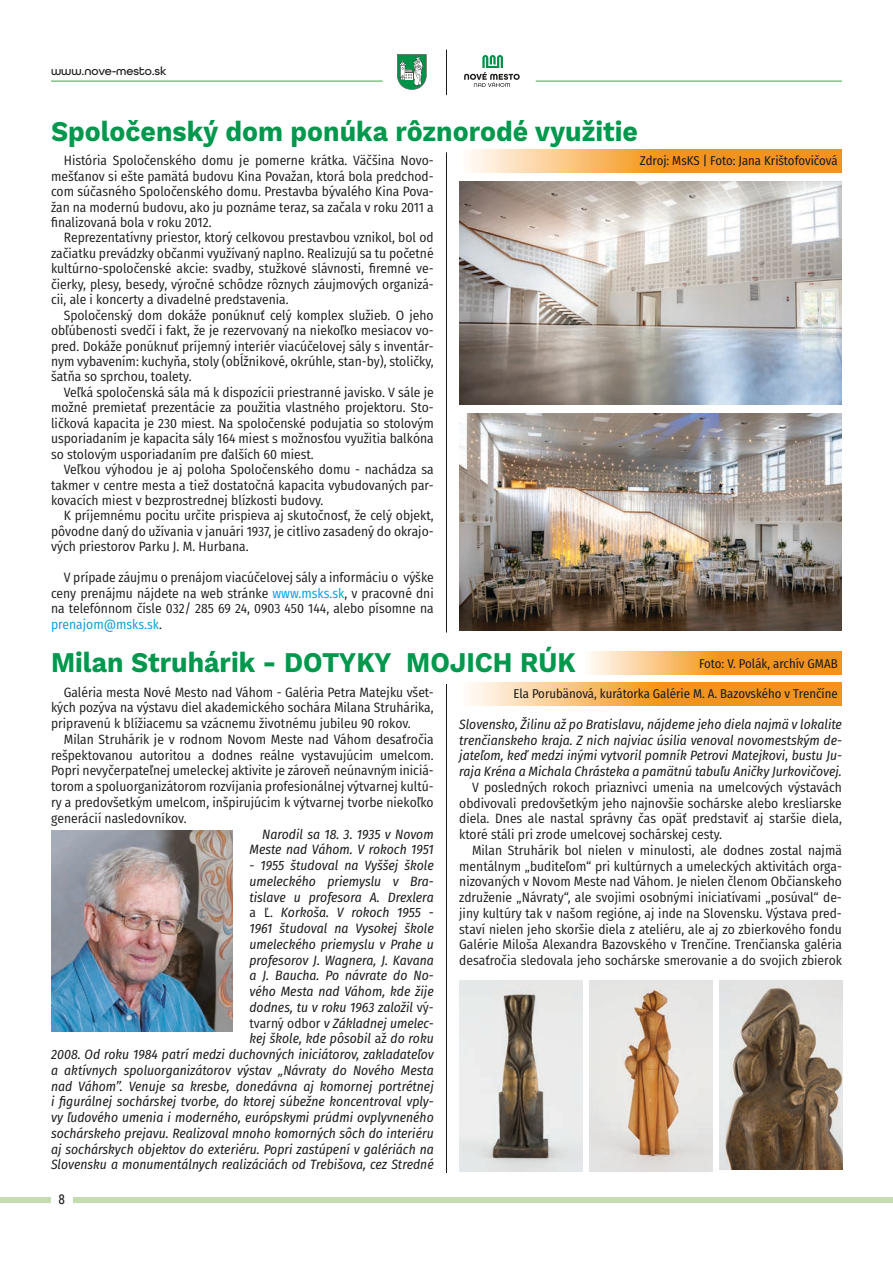
<style>
.page{position:relative;width:893px;height:1263px;background:#fff}
.page>*{position:absolute;margin:0;border:0;box-sizing:border-box;transform-origin:0 0}
.t1{font:700 28.5px "Work Sans";color:#00984d;scale:.93 1}
.t2{font:13.5px/15.5px "Fira Sans Condensed";color:#1c1c1b;text-align:justify}
.t3{font:italic 13.5px/15.8px "Fira Sans Condensed";color:#1c1c1b;text-align:right}
.t4{font:500 13.5px "Avenir Next Condensed";color:#1c1c1b}
.t5{font:12.75px "Fira Sans Condensed";color:#1c1c1b}
.t6{font:500 12px "All Round Gothic";color:#1c1c1b}
.s1{color:#009edd}
.s2{font-style:normal}
</style>
<div class="page">
<hr style="left:536px;top:81px;width:306px;height:1px;background:#3aaa49">
<hr style="left:51px;top:81px;width:332px;height:1px;background:#3aaa49">
<div style="left:0;top:1197px;width:893px;height:6px;background:#c3ddb1"></div>
<div style="left:51px;top:1189px;width:21px;height:16px;background:#fff"></div>
<hr style="left:446px;top:50px;width:1px;height:45px;background:#1c1c1b">
<svg style="left:397px;top:54px;width:30px;height:36px"></svg>
<svg style="left:464px;top:55px;width:56px;height:32px"></svg>
<hr style="left:446px;top:153px;width:1px;height:479px;background:#1c1c1b">
<hr style="left:446px;top:684px;width:1px;height:489px;background:#1c1c1b">
<svg style="left:469px;top:149px;width:373px;height:24px"></svg>
<svg style="left:469px;top:682px;width:373px;height:24px"></svg>
<svg style="left:589px;top:651px;width:253px;height:24px"></svg>
<img style="left:459px;top:181px;width:383px;height:223px">
<img style="left:459px;top:414px;width:383px;height:217px">
<img style="left:51px;top:831px;width:181px;height:200px">
<img style="left:459px;top:980px;width:124px;height:191px">
<img style="left:589px;top:980px;width:123px;height:191px">
<img style="left:719px;top:980px;width:123px;height:190px">
<p class="t6" style="left:51px;top:64px;width:117px">www.nove-mesto.sk</p>
<h1 class="t1" style="left:51px;top:114px;width:632px">Spoločenský dom ponúka rôznorodé využitie</h1>
<p class="t2" style="left:51px;top:152px;width:384px;text-indent:13px">História Spoločenského domu je pomerne krátka. Väčšina Novo&shy;mešťanov si ešte pamätá budovu Kina Považan, ktorá bola predchod&shy;com súčasného Spoločenského domu. Prestavba bývalého Kina Pova&shy;žan na modernú budovu, ako ju poznáme teraz, sa začala v roku 2011 a finalizovaná bola v roku 2012.</p>
<p class="t2" style="left:51px;top:230px;width:384px;text-indent:13px">Reprezentatívny priestor, ktorý celkovou prestavbou vznikol, bol od začiatku prevádzky občanmi využívaný naplno. Realizujú sa tu početné kultúrno-spoločenské akcie: svadby, stužkové slávnosti, firemné ve&shy;čierky, plesy, besedy, výročné schôdze rôznych záujmových organizá&shy;cii, ale i koncerty a divadelné predstavenia.</p>
<p class="t2" style="left:51px;top:307px;width:384px;text-indent:13px">Spoločenský dom dokáže ponúknuť celý komplex služieb. O jeho obľúbenosti svedčí i fakt, že je rezervovaný na niekoľko mesiacov vo&shy;pred. Dokáže ponúknuť príjemný interiér viacúčelovej sály s inventár&shy;nym vybavením: kuchyňa, stoly (obĺžnikové, okrúhle, stan-by), stoličky, šatňa so sprchou, toalety.</p>
<p class="t2" style="left:51px;top:384px;width:384px;text-indent:13px">Veľká spoločenská sála má k dispozícii priestranné javisko. V sále je možné premietať prezentácie za použitia vlastného projektoru. Sto&shy;ličková kapacita je 230 miest. Na spoločenské podujatia so stolovým usporiadaním je kapacita sály 164 miest s možnosťou využitia balkóna so stolovým usporiadaním pre ďalších 60 miest.</p>
<p class="t2" style="left:51px;top:461px;width:384px;text-indent:13px">Veľkou výhodou je aj poloha Spoločenského domu - nachádza sa takmer v centre mesta a tiež dostatočná kapacita vybudovaných par&shy;kovacích miest v bezprostrednej blízkosti budovy.</p>
<p class="t2" style="left:51px;top:508px;width:384px;text-indent:13px">K príjemnému pocitu určite prispieva aj skutočnosť, že celý objekt, pôvodne daný do užívania v januári 1937, je citlivo zasadený do okrajo&shy;vých priestorov Parku J. M. Hurbana.</p>
<p class="t2" style="left:51px;top:569px;width:384px;text-indent:13px">V prípade záujmu o prenájom viacúčelovej sály a informáciu o výške ceny prenájmu nájdete na web stránke <span class="s1">www.msks.sk</span>, v pracovné dni na telefónnom čísle 032/ 285 69 24, 0903 450 144, alebo písomne na <span class="s1">prenajom@msks.sk</span>.</p>
<h1 class="t1" style="left:51px;top:646px;width:566px">Milan Struhárik - DOTYKY MOJICH RÚK</h1>
<p class="t5" style="left:640px;top:151px;width:199px">Zdroj: MsKS | Foto: Jana Krištofovičová</p>
<p class="t5" style="left:699px;top:653px;width:140px">Foto: V. Polák, archív GMAB</p>
<p class="t2" style="left:51px;top:684px;width:384px;text-indent:13px">Galéria mesta Nové Mesto nad Váhom - Galéria Petra Matejku všet&shy;kých pozýva na výstavu diel akademického sochára Milana Struhárika, pripravenú k blížiacemu sa vzácnemu životnému jubileu 90 rokov.</p>
<p class="t2" style="left:51px;top:731px;width:384px;text-indent:13px">Milan Struhárik je v rodnom Novom Meste nad Váhom desaťročia rešpektovanou autoritou a dodnes reálne vystavujúcim umelcom.<br>Popri nevyčerpateľnej umeleckej aktivite je zároveň neúnavným iniciá&shy;torom a spoluorganizátorom rozvíjania profesionálnej výtvarnej kultú&shy;ry a predovšetkým umelcom, inšpirujúcim k výtvarnej tvorbe niekoľko generácií nasledovníkov.</p>
<p class="t3" style="left:249px;top:826px;width:186px">Narodil sa 18. 3. 1935 v Novom<br>Meste nad Váhom. V rokoch 1951</p>
<p class="t3" style="left:51px;top:857px;width:384px">- 1955 študoval na Vyššej škole<br>umeleckého priemyslu v Bra-<br>tislave u profesora A. Drexlera<br><span class="s2">a Ľ.</span> Korkoša. V rokoch 1955 -<br>1961 študoval na Vysokej škole<br>umeleckého priemyslu v Prahe u<br>profesorov J. Wagnera, J. Kavana<br>a J. Baucha. Po návrate do No-<br>vého Mesta nad Váhom, kde žije<br>dodnes, tu v roku 1963 založil <span class="s2">vý-<br>tvarný odbor</span> v Základnej umelec-<br>kej škole, kde pôsobil <span class="s2">až</span> do roku<br>2008. Od roku 1984 patrí medzi duchovných iniciátorov, zakladateľov a aktívnych spoluorganizátorov výstav „Návraty do Nového Mesta nad Váhom”. Venuje sa kresbe, donedávna aj komornej portrétnej i figurálnej sochárskej tvorbe, do ktorej súbežne koncentroval vply&shy;vy ľudového umenia i moderného, európskymi prúdmi ovplyvneného sochárskeho prejavu. Realizoval mnoho komorných sôch do interiéru aj sochárskych objektov do exteriéru. Popri zastúpení v galériách na Slovensku a monumentálnych realizáciách od Trebišova, cez Stredné</p>
<p class="t4" style="left:58px;top:1191px;width:8px">8</p>
<p class="t5" style="left:513px;top:684px;width:326px">Ela Porubänová, kurátorka Galérie M. A. Bazovského v Trenčíne</p>
<p class="t3" style="left:459px;top:716px;width:384px;text-align:justify">Slovensko, Žilinu až po Bratislavu, nájdeme jeho diela najmä v lokalite trenčianskeho kraja. Z nich najviac úsilia venoval novomestským de&shy;jateľom, keď medzi inými vytvoril pomník Petrovi Matejkovi, bustu Ju&shy;raja Kréna a Michala Chrásteka a pamätnú tabuľu Aničky Jurkovičovej.</p>
<p class="t2" style="left:459px;top:779px;width:384px;text-indent:13px">V posledných rokoch priaznivci umenia na umelcových výstavách obdivovali predovšetkým jeho najnovšie sochárske alebo kresliarske diela. Dnes ale nastal správny čas opäť predstaviť aj staršie diela, ktoré stáli pri zrode umelcovej sochárskej cesty.</p>
<p class="t2" style="left:459px;top:842px;width:384px;text-indent:13px">Milan Struhárik bol nielen v minulosti, ale dodnes zostal najmä mentálnym „buditeľom“ pri kultúrnych a umeleckých aktivitách orga&shy;nizovaných v Novom Meste nad Váhom. Je nielen členom Občianskeho združenie „Návraty“, ale svojimi osobnými iniciatívami „posúval“ de&shy;jiny kultúry tak v našom regióne, aj inde na Slovensku. Výstava pred&shy;staví nielen jeho skoršie diela z ateliéru, ale aj zo zbierkového fondu Galérie Miloša Alexandra Bazovského v Trenčíne. Trenčianska galéria desaťročia sledovala jeho sochárske smerovanie a do svojich zbierok</p>
</div>
